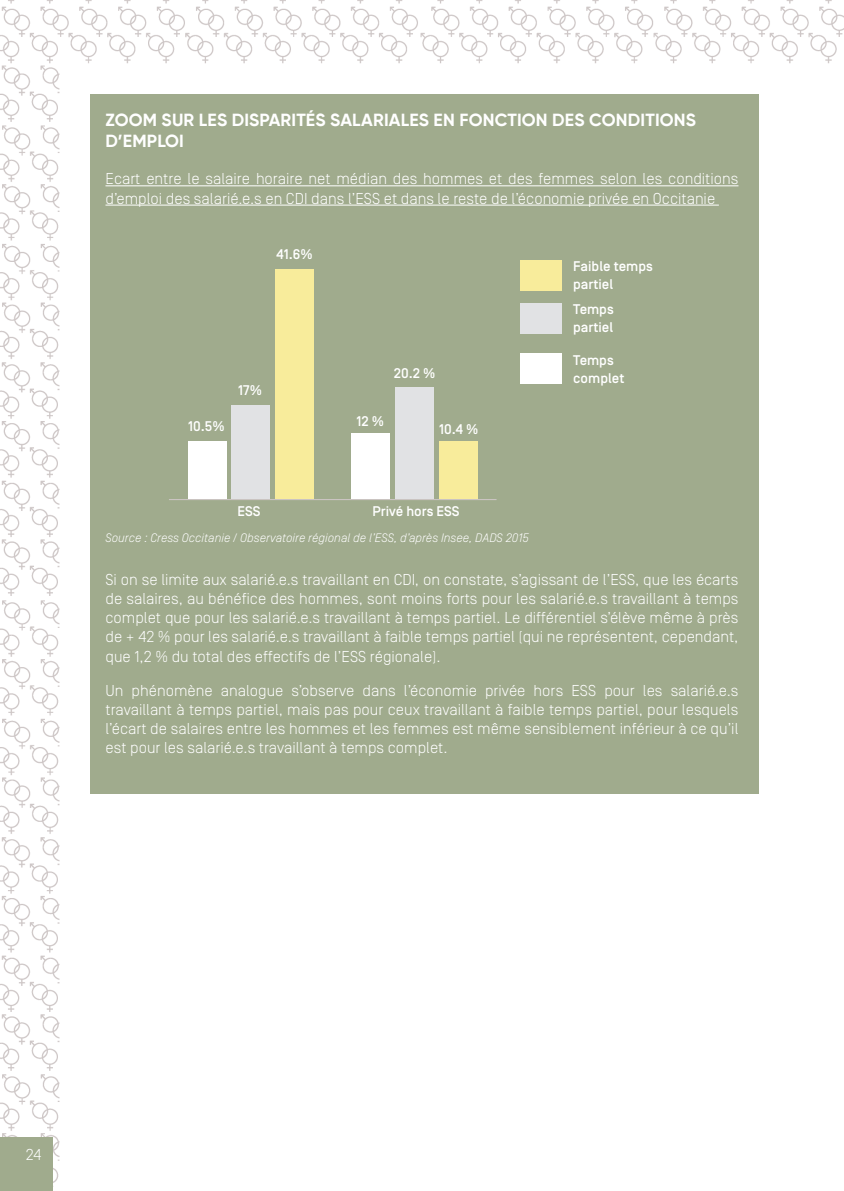
<style>
.page{position:relative;width:844px;height:1191px;background:#fff}
.page>*{position:absolute;margin:0;border:0;box-sizing:border-box;transform-origin:0 0}
.t1{font:700 17.5px/21px "Gilroy";letter-spacing:.01em;color:#fff}
.t2{font:300 15.75px/19.2px "Simplon BP";color:#fff;text-align:justify}
.t3{font:500 14px/17.5px "Simplon BP";color:#fff}
.t4{font:italic 300 12.25px "Simplon BP";color:#fff}
</style>
<div class="page">
<img style="left:0;top:0;width:843px;height:1187px">
<div style="left:0;top:1137px;width:53px;height:54px;background:#a0ab8d"></div>
<div style="left:91px;top:94px;width:667px;height:700px;background:#a0ab8d"></div>
<hr style="left:105px;top:185px;width:633px;height:1px;background:#fff">
<hr style="left:105px;top:205px;width:613px;height:1px;background:#fff">
<hr style="left:169px;top:499px;width:327px;height:1px;background:#cfc8c8">
<div style="left:275px;top:269px;width:39px;height:229px;background:#f8ec9b"></div>
<div style="left:439px;top:441px;width:38px;height:57px;background:#f8ec9b"></div>
<div style="left:231px;top:405px;width:39px;height:93px;background:#e1e2e4"></div>
<div style="left:395px;top:387px;width:39px;height:111px;background:#e1e2e4"></div>
<div style="left:188px;top:441px;width:38px;height:57px;background:#fff"></div>
<div style="left:351px;top:433px;width:39px;height:65px;background:#fff"></div>
<div style="left:519px;top:304px;width:42px;height:30px;background:#e1e2e4"></div>
<div style="left:519px;top:353px;width:42px;height:31px;background:#fff"></div>
<div style="left:519px;top:260px;width:42px;height:31px;background:#f8ec9b"></div>
<p class="t1" style="left:106px;top:109px;width:591px">ZOOM SUR LES DISPARITÉS SALARIALES EN FONCTION DES CONDITIONS<br>D’EMPLOI</p>
<p class="t2" style="left:105px;top:169px;width:634px">Ecart entre le salaire horaire net médian des hommes et des femmes selon les conditions d’emploi des salarié.e.s en CDI dans l’ESS et dans le reste de l’économie privée en Occitanie</p>
<p class="t3" style="left:276px;top:245px;width:38px">41.6%</p>
<p class="t3" style="left:188px;top:417px;width:38px">10.5%</p>
<p class="t3" style="left:238px;top:382px;width:25px">17%</p>
<p class="t3" style="left:394px;top:364px;width:43px">20.2 %</p>
<p class="t3" style="left:356px;top:412px;width:29px">12 %</p>
<p class="t3" style="left:439px;top:420px;width:41px">10.4 %</p>
<p class="t3" style="left:237px;top:502px;width:25px">ESS</p>
<p class="t3" style="left:372px;top:502px;width:89px">Privé hors ESS</p>
<p class="t4" style="left:105px;top:531px;width:425px">Source : Cress Occitanie / Observatoire régional de l’ESS, d’après Insee, DADS 2015</p>
<p class="t3" style="left:573px;top:258px;width:81px">Faible temps partiel</p>
<p class="t3" style="left:573px;top:301px;width:42px">Temps partiel</p>
<p class="t3" style="left:573px;top:352px;width:53px">Temps complet</p>
<p class="t2" style="left:105px;top:569px;width:634px">Si on se limite aux salarié.e.s travaillant en CDI, on constate, s’agissant de l’ESS, que les écarts de salaires, au bénéfice des hommes, sont moins forts pour les salarié.e.s travaillant à temps complet que pour les salarié.e.s travaillant à temps partiel. Le différentiel s’élève même à près de + 42 % pour les salarié.e.s travaillant à faible temps partiel (qui ne représentent, cependant, que 1,2 % du total des effectifs de l’ESS régionale).</p>
<p class="t2" style="left:105px;top:680px;width:634px">Un phénomène analogue s’observe dans l’économie privée hors ESS pour les salarié.e.s travaillant à temps partiel, mais pas pour ceux travaillant à faible temps partiel, pour lesquels l’écart de salaires entre les hommes et les femmes est même sensiblement inférieur à ce qu’il est pour les salarié.e.s travaillant à temps complet.</p>
<p class="t2" style="left:26px;top:1144px;width:17px">24</p>
</div>
